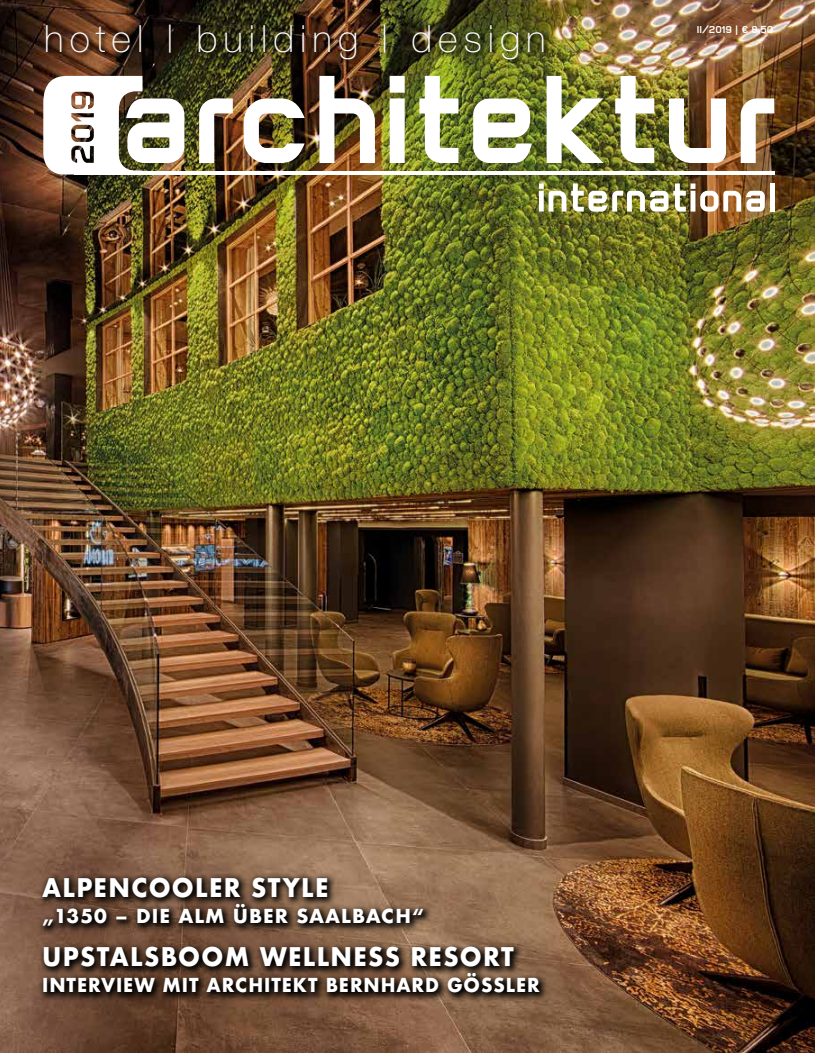
<style>
.page{position:relative;width:815px;height:1053px;background:#fff}
.page>*{position:absolute;margin:0;border:0;box-sizing:border-box;transform-origin:0 0}
.t1{font:100 37.5px "Helvetica Neue";letter-spacing:.16em;color:#fff}
.t2{font:700 25px "Futura";letter-spacing:.05em;color:#fff;scale:.95 1}
.t3{font:700 18.75px "Futura";letter-spacing:.05em;color:#fff;scale:.95 1}
.t4{font:700 18.75px "Futura";letter-spacing:.05em;color:#fff}
.t5{font:700 10px "Flat Sans";color:#fff}
</style>
<div class="page">
<img style="left:0;top:0;width:815px;height:1052px">
<svg style="left:37px;top:872px;width:396px;height:63px;background:#574131"></svg>
<img style="left:45px;top:24px;width:505px;height:41px">
<svg style="left:38px;top:941px;width:512px;height:62px;background:#453124"></svg>
<svg style="left:184px;top:170px;width:590px;height:4px"></svg>
<svg style="left:199px;top:98px;width:34px;height:65px"></svg>
<img style="left:244px;top:98px;width:61px;height:65px">
<img style="left:319px;top:76px;width:56px;height:87px">
<svg style="left:390px;top:76px;width:15px;height:87px"></svg>
<svg style="left:419px;top:76px;width:39px;height:87px"></svg>
<svg style="left:473px;top:98px;width:59px;height:65px"></svg>
<img style="left:547px;top:76px;width:57px;height:87px">
<img style="left:615px;top:76px;width:39px;height:87px">
<svg style="left:669px;top:98px;width:57px;height:65px"></svg>
<svg style="left:741px;top:98px;width:33px;height:65px"></svg>
<img style="left:539px;top:183px;width:226px;height:28px">
<hr style="left:770px;top:183px;width:4px;height:28px;background:#fff">
<img style="left:43px;top:76px;width:141px;height:98px">
<h1 class="t1" style="left:44px;top:17px;width:503px">hotel | building | design</h1>
<p class="t5" style="left:697px;top:22px;width:78px">II/2019 | € 8,50</p>
<p class="t2" style="left:42px;top:869px;width:303px">ALPENCOOLER STYLE</p>
<p class="t4" style="left:42px;top:902px;width:383px">„1350 – DIE ALM ÜBER SAALBACH“</p>
<p class="t2" style="left:42px;top:938px;width:498px">UPSTALSBOOM WELLNESS RESORT</p>
<p class="t3" style="left:42px;top:971px;width:525px">INTERVIEW MIT ARCHITEKT BERNHARD GÖSSLER</p>
</div>
